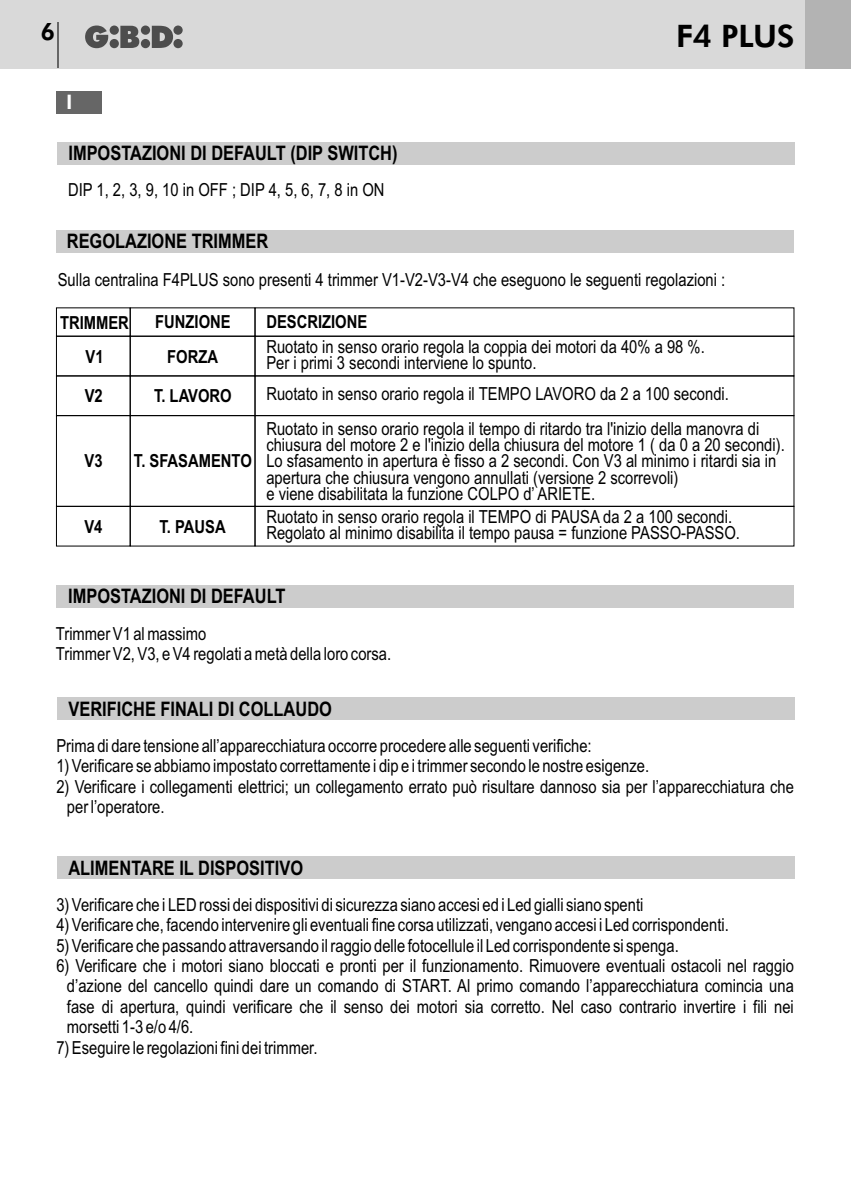
<style>
.page{position:relative;width:851px;height:1191px;background:#fff}
.page>*{position:absolute;margin:0;border:0;box-sizing:border-box;transform-origin:0 0}
.t1{font:800 31px "Futura BT";color:#000}
.t2{font:800 24px "Futura BT";color:#000}
.t3{font:700 20px "Arial Narrow";color:#000}
.t4{font:800 20px "Futura BT";color:#fff}
.t5{font:18px/16.4px "Arial Narrow";color:#000}
.t6{font:700 18px "Arial Narrow";color:#000}
</style>
<div class="page">
<div style="left:57px;top:697px;width:737px;height:23px;background:#ccc"></div>
<div style="left:57px;top:856px;width:737px;height:23px;background:#ccc"></div>
<div style="left:56px;top:230px;width:737px;height:22px;background:#ccc"></div>
<div style="left:56px;top:415px;width:74px;height:91px;border:1px solid #000"></div>
<div style="left:56px;top:336px;width:74px;height:40px;border:1px solid #000"></div>
<div style="left:56px;top:376px;width:74px;height:40px;border:1px solid #000"></div>
<div style="left:56px;top:506px;width:74px;height:40px;border:1px solid #000"></div>
<div style="left:130px;top:336px;width:125px;height:40px;border:1px solid #000"></div>
<div style="left:130px;top:506px;width:125px;height:40px;border:1px solid #000"></div>
<div style="left:130px;top:415px;width:125px;height:91px;border:1px solid #000"></div>
<div style="left:255px;top:336px;width:539px;height:40px;border:1px solid #000"></div>
<div style="left:255px;top:376px;width:539px;height:40px;border:1px solid #000"></div>
<div style="left:255px;top:506px;width:539px;height:40px;border:1px solid #000"></div>
<div style="left:0;top:0;width:850px;height:68px;background:#d9d9d9"></div>
<div style="left:805px;top:0;width:45px;height:68px;background:#b3b3b3"></div>
<svg style="left:85px;top:26px;width:98px;height:22px"></svg>
<hr style="left:57px;top:23px;width:1px;height:45px;background:#666">
<div style="left:57px;top:91px;width:45px;height:22px;background:#666"></div>
<div style="left:56px;top:584px;width:737px;height:23px;background:#ccc"></div>
<div style="left:57px;top:142px;width:737px;height:22px;background:#ccc"></div>
<hr style="left:850px;top:0;width:1px;height:68px;background:#b3b3b3">
<h2 class="t2" style="left:41px;top:22px;width:16px">6</h2>
<h1 class="t1" style="left:676px;top:23px;width:120px">F4 PLUS</h1>
<p class="t4" style="left:66px;top:94px;width:8px">I</p>
<p class="t3" style="left:68px;top:145px;width:330px">IMPOSTAZIONI DI DEFAULT (DIP SWITCH)</p>
<p class="t5" style="left:68px;top:184px;width:318px">DIP 1, 2, 3, 9, 10 in OFF ; DIP 4, 5, 6, 7, 8 in ON</p>
<p class="t3" style="left:67px;top:234px;width:203px">REGOLAZIONE TRIMMER</p>
<p class="t5" style="left:58px;top:273px;width:669px">Sulla centralina F4PLUS sono presenti 4 trimmer V1-V2-V3-V4 che eseguono le seguenti regolazioni :</p>
<p class="t6" style="left:60px;top:315px;width:70px">TRIMMER</p>
<p class="t6" style="left:155px;top:315px;width:77px">FUNZIONE</p>
<p class="t6" style="left:266px;top:315px;width:102px">DESCRIZIONE</p>
<p class="t6" style="left:85px;top:349px;width:20px">V1</p>
<p class="t6" style="left:167px;top:349px;width:52px">FORZA</p>
<p class="t5" style="left:266px;top:340px;width:440px">Ruotato in senso orario regola la coppia dei motori da 40% a 98 %.<br>Per i primi 3 secondi interviene lo spunto.</p>
<p class="t6" style="left:85px;top:389px;width:20px">V2</p>
<p class="t6" style="left:154px;top:389px;width:79px">T. LAVORO</p>
<p class="t5" style="left:266px;top:387px;width:464px">Ruotato in senso orario regola il TEMPO LAVORO da 2 a 100 secondi.</p>
<p class="t6" style="left:85px;top:454px;width:20px">V3</p>
<p class="t6" style="left:84px;top:519px;width:20px">V4</p>
<p class="t6" style="left:134px;top:454px;width:119px">T. SFASAMENTO</p>
<p class="t6" style="left:159px;top:519px;width:68px">T. PAUSA</p>
<p class="t5" style="left:266px;top:422px;width:520px">Ruotato in senso orario regola il tempo di ritardo tra l'inizio della manovra di chiusura del motore 2 e l'inizio della chiusura del motore 1 ( da 0 a 20 secondi).<br>Lo sfasamento in apertura è fisso a 2 secondi. Con V3 al minimo i ritardi sia in apertura che chiusura vengono annullati (versione 2 scorrevoli)<br>e viene disabilitata la funzione COLPO d’ ARIETE.</p>
<p class="t5" style="left:266px;top:510px;width:475px">Ruotato in senso orario regola il TEMPO di PAUSA da 2 a 100 secondi.<br>Regolato al minimo disabilita il tempo pausa = funzione PASSO-PASSO.</p>
<p class="t3" style="left:68px;top:588px;width:219px">IMPOSTAZIONI DI DEFAULT</p>
<p class="t5" style="left:56px;top:624px;width:336px;line-height:20.4px">Trimmer V1 al massimo<br>Trimmer V2, V3, e V4 regolati a metà della loro corsa.</p>
<p class="t3" style="left:68px;top:701px;width:265px">VERIFICHE FINALI DI COLLAUDO</p>
<p class="t5" style="left:56px;top:739px;width:536px">Prima di dare tensione all’apparecchiatura occorre procedere alle seguenti verifiche:</p>
<p class="t5" style="left:56px;top:759px;width:594px">1) Verificare se abbiamo impostato correttamente i dip e i trimmer secondo le nostre esigenze.</p>
<p class="t5" style="left:67px;top:778px;width:728px;line-height:20.4px;text-indent:-11px">2) Verificare i collegamenti elettrici; un collegamento errato può risultare dannoso sia per l’apparecchiatura che per l’operatore.</p>
<p class="t3" style="left:68px;top:860px;width:236px">ALIMENTARE IL DISPOSITIVO</p>
<p class="t5" style="left:56px;top:898px;width:588px">3) Verificare che i LED rossi dei dispositivi di sicurezza siano accesi ed i Led gialli siano spenti</p>
<p class="t5" style="left:56px;top:918px;width:674px">4) Verificare che, facendo intervenire gli eventuali fine corsa utilizzati, vengano accesi i Led corrispondenti.</p>
<p class="t5" style="left:56px;top:938px;width:623px">5) Verificare che passando attraversando il raggio delle fotocellule il Led corrispondente si spenga.</p>
<p class="t5" style="left:67px;top:957px;width:728px;line-height:20.4px;text-align:justify;text-indent:-11px">6) Verificare che i motori siano bloccati e pronti per il funzionamento. Rimuovere eventuali ostacoli nel raggio d’azione del cancello quindi dare un comando di START. Al primo comando l’apparecchiatura comincia una fase di apertura, quindi verificare che il senso dei motori sia corretto. Nel caso contrario invertire i fili nei morsetti 1-3 e/o 4/6.</p>
<p class="t5" style="left:56px;top:1040px;width:262px">7) Eseguire le regolazioni fini dei trimmer.</p>
</div>
